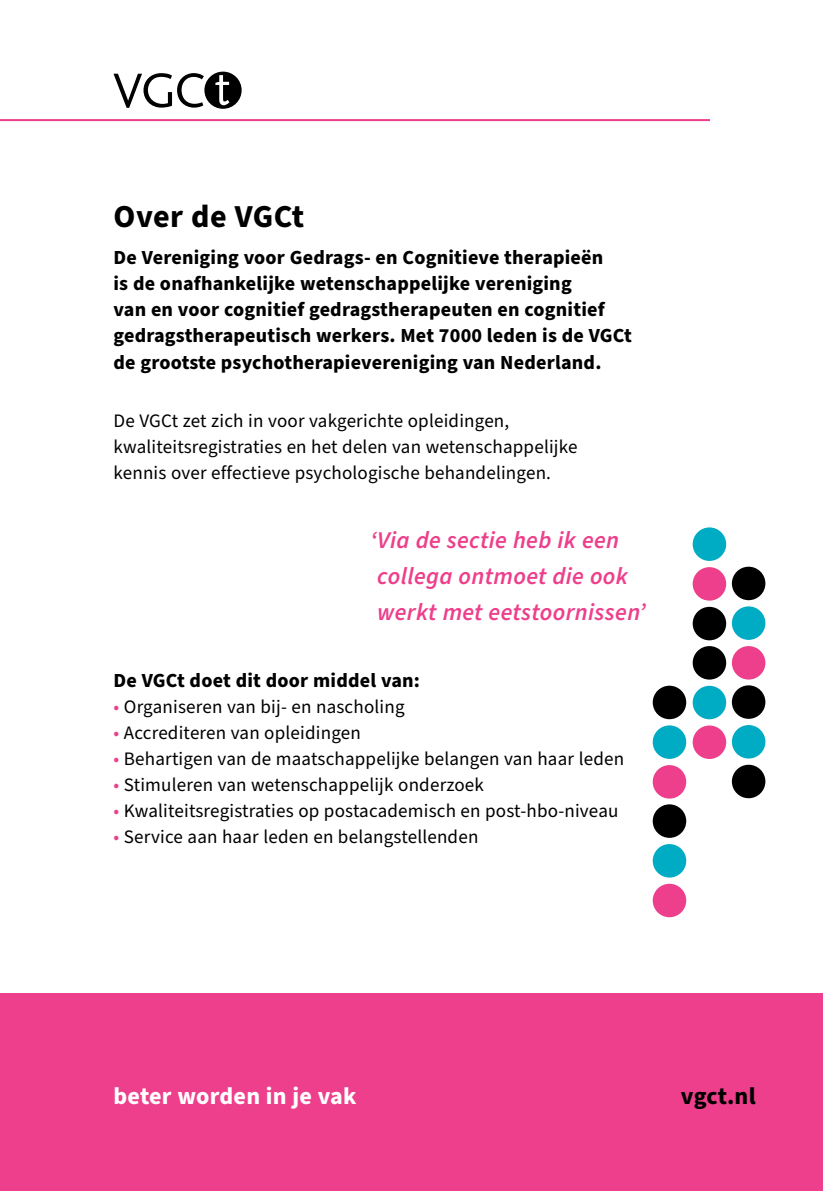
<style>
.page{position:relative;width:823px;height:1191px;background:#fff}
.page>*{position:absolute;margin:0;border:0;box-sizing:border-box;transform-origin:0 0}
.Kop{font:700 32px "Source Sans Pro";letter-spacing:.015em;color:#000}
.KLeine_quote{font:italic 600 24px/36px "Source Sans Pro";letter-spacing:.015em;color:#ed3f8b}
.Plat{font:700 24px "Source Sans Pro";letter-spacing:.01em;color:#fff}
.Plat-2{font:700 24px "Source Sans Pro";letter-spacing:.005em;color:#000}
.TK{font:700 20px/26px "Source Sans Pro";letter-spacing:.01em;color:#000}
.Plat-3{font:19px "Source Sans Pro";letter-spacing:.01em;color:#000}
.TK-2{font:19px "Source Sans Pro";letter-spacing:.01em;color:#000}
.s1{color:#ed3f8b}
</style>
<div class="page">
<div style="left:0;top:994px;width:822px;height:197px;background:#ed3f8b"></div>
<div style="left:731px;top:685px;width:34px;height:34px;background:#000;border-radius:50%"></div>
<div style="left:731px;top:725px;width:34px;height:33px;background:#00abc4;border-radius:50%"></div>
<div style="left:731px;top:764px;width:34px;height:34px;background:#000;border-radius:50%"></div>
<div style="left:731px;top:566px;width:34px;height:34px;background:#000;border-radius:50%"></div>
<div style="left:731px;top:606px;width:34px;height:34px;background:#00abc4;border-radius:50%"></div>
<div style="left:731px;top:646px;width:34px;height:33px;background:#ed3f8b;border-radius:50%"></div>
<div style="left:692px;top:646px;width:33px;height:33px;background:#000;border-radius:50%"></div>
<div style="left:692px;top:686px;width:33px;height:33px;background:#00abc4;border-radius:50%"></div>
<div style="left:692px;top:725px;width:33px;height:34px;background:#ed3f8b;border-radius:50%"></div>
<div style="left:652px;top:804px;width:33px;height:34px;background:#000;border-radius:50%"></div>
<div style="left:652px;top:844px;width:33px;height:33px;background:#00abc4;border-radius:50%"></div>
<div style="left:652px;top:883px;width:33px;height:34px;background:#ed3f8b;border-radius:50%"></div>
<div style="left:692px;top:527px;width:33px;height:34px;background:#00abc4;border-radius:50%"></div>
<div style="left:692px;top:567px;width:33px;height:33px;background:#ed3f8b;border-radius:50%"></div>
<div style="left:692px;top:607px;width:33px;height:33px;background:#000;border-radius:50%"></div>
<div style="left:652px;top:685px;width:33px;height:34px;background:#000;border-radius:50%"></div>
<div style="left:652px;top:725px;width:33px;height:34px;background:#00abc4;border-radius:50%"></div>
<div style="left:652px;top:765px;width:33px;height:33px;background:#ed3f8b;border-radius:50%"></div>
<hr style="left:0;top:119px;width:822px;height:2px;background:#ed3f8b">
<div style="left:710px;top:71px;width:112px;height:109px;background:#fff"></div>
<div style="left:204px;top:72px;width:37px;height:37px;background:#000;border-radius:50%"></div>
<svg style="left:113px;top:73px;width:91px;height:35px"></svg>
<svg style="left:215px;top:75px;width:14px;height:30px"></svg>
<p class="Kop" style="left:113px;top:195px;width:192px">Over de VGCt</p>
<p class="TK" style="left:113px;top:245px;width:519px">De Vereniging voor Gedrags- en Cognitieve therapieën<br>is de onafhankelijke wetenschappelijke vereniging<br>van en voor cognitief gedragstherapeuten en cognitief gedragstherapeutisch werkers. Met 7000 leden is de VGCt de grootste psychotherapievereniging van Nederland.</p>
<p class="Plat-3" style="left:113px;top:407px;width:397px">De VGCt zet zich in voor vakgerichte opleidingen,</p>
<p class="Plat-3" style="left:113px;top:433px;width:465px">kwaliteitsregistraties en het delen van wetenschappelijke</p>
<p class="Plat-3" style="left:113px;top:459px;width:439px">kennis over effectieve psychologische behandelingen.</p>
<p class="KLeine_quote" style="left:370px;top:522px;width:277px">‘Via de sectie heb ik een collega ontmoet die ook werkt met eetstoornissen’</p>
<p class="TK" style="left:113px;top:667px;width:308px">De VGCt doet dit door middel van:</p>
<p class="TK-2" style="left:113px;top:693px;width:292px"><span class="s1">•</span> Organiseren van bij- en nascholing</p>
<p class="Plat-3" style="left:113px;top:719px;width:249px"><span class="s1">•</span> Accrediteren van opleidingen</p>
<p class="Plat-3" style="left:113px;top:745px;width:512px"><span class="s1">•</span> Behartigen van de maatschappelijke belangen van haar leden</p>
<p class="Plat-3" style="left:113px;top:771px;width:372px"><span class="s1">•</span> Stimuleren van wetenschappelijk onderzoek</p>
<p class="Plat-3" style="left:113px;top:797px;width:506px"><span class="s1">•</span> Kwaliteitsregistraties op postacademisch en post-hbo-niveau</p>
<p class="Plat-3" style="left:113px;top:823px;width:366px"><span class="s1">•</span> Service aan haar leden en belangstellenden</p>
<p class="Plat" style="left:113px;top:1079px;width:244px">beter worden in je vak</p>
<p class="Plat-2" style="left:680px;top:1079px;width:76px">vgct.nl</p>
</div>
